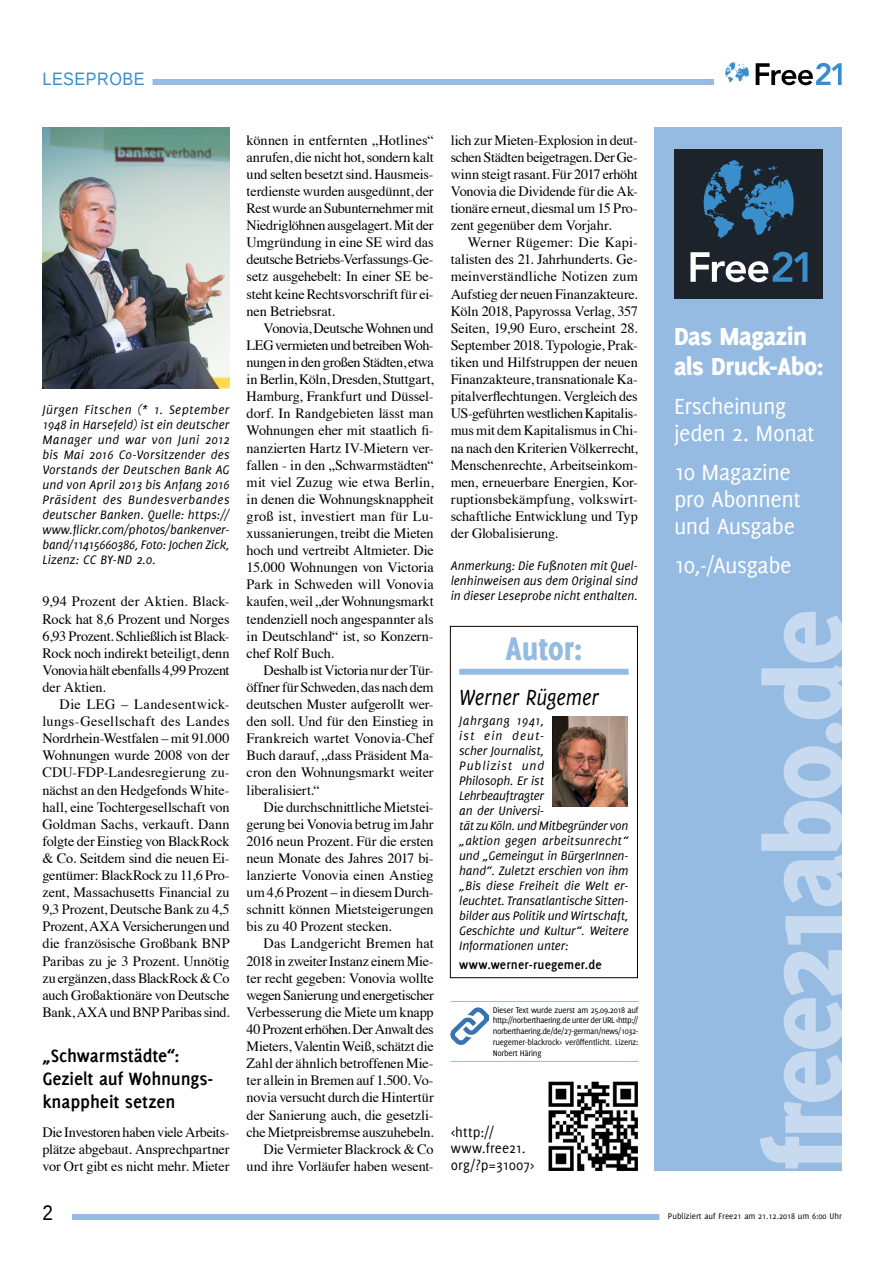
<style>
.page{position:relative;width:893px;height:1263px;background:#fff}
.page>*{position:absolute;margin:0;border:0;box-sizing:border-box;transform-origin:0 0}
.t1{font:800 117.6px "Delicious";letter-spacing:-.03em;color:#c8daf0}
.t2{font:800 36px "Delicious";color:#95bbe2;scale:.89 1}
.t3{font:800 27px/30px "Delicious";letter-spacing:-.015em;color:#fff}
.t4{font:24px/27px "Delicious";letter-spacing:-.015em;color:#fff}
.t5{font:italic 24px "Delicious";color:#000;scale:.89 1}
.t6{font:21px "Liberation Sans";color:#000;scale:.9 1}
.t7{font:700 19.5px/23.4px "Delicious";letter-spacing:-.005em;color:#000}
.t8{font:18px "Liberation Sans";letter-spacing:.03em;color:#3a8ecb;scale:.9 1}
.t9{font:15px/16.5px "Delicious";letter-spacing:.005em;color:#000}
.t10{font:14.25px/17.1px "Times";letter-spacing:-.01em;color:#000;text-align:justify}
.t11{font:italic 13.5px/15px "Delicious";letter-spacing:-.01em;color:#000;text-align:justify}
.t12{font:700 13.5px "Delicious";letter-spacing:.01em;color:#000}
.t13{font:9px/10.8px "Delicious";letter-spacing:-.025em;color:#000;text-align:justify}
.t14{font:9px "Delicious";color:#000}
</style>
<div class="page">
<div style="left:72px;top:1214px;width:766px;height:6px;background:#95bbe2"></div>
<div style="left:43px;top:79px;width:671px;height:6px;background:#95bbe2"></div>
<div style="left:659px;top:1211px;width:191px;height:12px;background:#fff"></div>
<div style="left:34px;top:74px;width:119px;height:15px;background:#fff"></div>
<svg style="left:756px;top:63px;width:86px;height:22px"></svg>
<svg style="left:725px;top:62px;width:24px;height:20px"></svg>
<img style="left:43px;top:128px;width:187px;height:260px">
<div style="left:655px;top:128px;width:187px;height:1043px;background:#95bbe2"></div>
<div style="left:674px;top:149px;width:149px;height:150px;background:#1c232b"></div>
<svg style="left:704px;top:160px;width:90px;height:79px"></svg>
<svg style="left:690px;top:252px;width:117px;height:30px"></svg>
<img style="left:548px;top:1081px;width:90px;height:90px">
<hr style="left:451px;top:1001px;width:187px;height:1px;background:#95bbe2">
<hr style="left:451px;top:1061px;width:187px;height:1px;background:#95bbe2">
<img style="left:451px;top:1007px;width:37px;height:38px">
<div style="left:459px;top:669px;width:170px;height:6px;background:#95bbe2"></div>
<div style="left:450px;top:626px;width:188px;height:352px;border:1px solid #000"></div>
<img style="left:553px;top:716px;width:74px;height:91px">
<p class="t8" style="left:43px;top:69px;width:115px">LESEPROBE</p>
<p class="t11" style="left:43px;top:402px;width:189px">Jürgen Fitschen (* 1. September 1948 in Harsefeld) ist ein deutscher Manager und war von Juni 2012 bis Mai 2016 Co-Vorsitzender des Vorstands der Deutschen Bank AG und von April 2013 bis Anfang 2016<br>Präsident des Bundesverbandes deutscher Banken. Quelle: https:// www.flickr.com/photos/bankenver&shy;band/11415660386, Foto: Jochen Zick, Lizenz: CC BY-ND 2.0.</p>
<p class="t10" style="left:43px;top:592px;width:189px">9,94 Prozent der Aktien. Black-Rock hat 8,6 Prozent und Norges 6,93 Prozent. Schließlich ist Black-Rock noch indirekt beteiligt, denn Vonovia hält ebenfalls 4,99 Prozent der Aktien.</p>
<p class="t10" style="left:43px;top:694px;width:189px;text-indent:17px">Die LEG – Landesentwick&shy;lungs-Gesellschaft des Landes Nordrhein-Westfalen – mit 91.000<br>Wohnungen wurde 2008 von der CDU-FDP-Landesregierung zu&shy;nächst an den Hedgefonds White&shy;hall, eine Tochtergesellschaft von Goldman Sachs, verkauft. Dann folgte der Einstieg von BlackRock &amp; Co. Seitdem sind die neuen Ei&shy;gentümer: BlackRock zu 11,6 Pro&shy;zent, Massachusetts Financial zu 9,3 Prozent, Deutsche Bank zu 4,5<br>Prozent, AXA Versicherungen und die französische Großbank BNP Paribas zu je 3 Prozent. Unnötig zu ergänzen, dass BlackRock &amp; Co auch Großaktionäre von Deutsche Bank, AXA und BNP Paribas sind.</p>
<h3 class="t7" style="left:43px;top:1043px;width:172px">„Schwarmstädte“:<br>Gezielt auf Wohnungs&shy;knappheit setzen</h3>
<p class="t10" style="left:43px;top:1122px;width:189px">Die Investoren haben viele Arbeits&shy;plätze abgebaut. Ansprechpartner vor Ort gibt es nicht mehr. Mieter</p>
<p class="t10" style="left:247px;top:130px;width:189px">können in entfernten „Hotlines“ anrufen, die nicht hot, sondern kalt und selten besetzt sind. Hausmeis&shy;terdienste wurden ausgedünnt, der Rest wurde an Subunternehmer mit Niedriglöhnen ausgelagert. Mit der Umgründung in eine SE wird das deutsche Betriebs-Verfassungs-Ge&shy;setz ausgehebelt: In einer SE be&shy;steht keine Rechtsvorschrift für ei&shy;nen Betriebsrat.</p>
<p class="t10" style="left:247px;top:318px;width:189px;text-indent:17px">Vonovia, Deutsche Wohnen und LEG vermieten und betreiben Woh&shy;nungen in den großen Städten, etwa in Berlin, Köln, Dresden, Stuttgart, Hamburg, Frankfurt und Düssel&shy;dorf. In Randgebieten lässt man Wohnungen eher mit staatlich fi&shy;nanzierten Hartz IV-Mietern ver&shy;fallen - in den „Schwarmstädten“ mit viel Zuzug wie etwa Berlin, in denen die Wohnungsknappheit groß ist, investiert man für Lu&shy;xussanierungen, treibt die Mieten hoch und vertreibt Altmieter. Die 15.000 Wohnungen von Victoria Park in Schweden will Vonovia kaufen, weil „der Wohnungsmarkt tendenziell noch angespannter als in Deutschland“ ist, so Konzern&shy;chef Rolf Buch.</p>
<p class="t10" style="left:247px;top:660px;width:189px;text-indent:17px">Deshalb ist Victoria nur der Tür&shy;öffner für Schweden, das nach dem deutschen Muster aufgerollt wer&shy;den soll. Und für den Einstieg in Frankreich wartet Vonovia-Chef Buch darauf, „dass Präsident Ma&shy;cron den Wohnungsmarkt weiter liberalisiert.“</p>
<p class="t10" style="left:247px;top:797px;width:189px;text-indent:17px">Die durchschnittliche Mietstei&shy;gerung bei Vonovia betrug im Jahr 2016 neun Prozent. Für die ersten neun Monate des Jahres 2017 bi&shy;lanzierte Vonovia einen Anstieg um 4,6 Prozent – in diesem Durch&shy;schnitt können Mietsteigerungen bis zu 40 Prozent stecken.</p>
<p class="t10" style="left:247px;top:934px;width:189px;text-align:right">Das Landgericht Bremen hat 2018 in zweiter Instanz einem Mie&shy;ter recht gegeben: Vonovia wollte wegen Sanierung und energetischer Verbesserung die Miete um knapp 40 Prozent erhöhen. Der Anwalt des Mieters, Valentin Weiß, schätzt die Zahl der ähnlich betroffenen Mie&shy;ter allein in Bremen auf 1.500. Vo&shy;novia versucht durch die Hintertür der Sanierung auch, die gesetzli&shy;che Mietpreisbremse auszuhebeln.<br>Die Vermieter Blackrock &amp; Co und ihre Vorläufer haben wesent-</p>
<p class="t10" style="left:451px;top:130px;width:189px">lich zur Mieten-Explosion in deut&shy;schen Städten beigetragen. Der Ge&shy;winn steigt rasant. Für 2017 erhöht Vonovia die Dividende für die Ak&shy;tionäre erneut, diesmal um 15 Pro&shy;zent gegenüber dem Vorjahr.</p>
<p class="t10" style="left:451px;top:233px;width:189px;text-indent:17px">Werner Rügemer: Die Kapi&shy;talisten des 21. Jahrhunderts. Ge&shy;meinverständliche Notizen zum Aufstieg der neuen Finanzakteure.<br>Köln 2018, Papyrossa Verlag, 357<br>Seiten, 19,90 Euro, erscheint 28.<br>September 2018. Typologie, Prak&shy;tiken und Hilfstruppen der neuen Finanzakteure, transnationale Ka&shy;pitalverflechtungen. Vergleich des US-geführten westlichen Kapitalis&shy;mus mit dem Kapitalismus in Chi&shy;na nach den Kriterien Völkerrecht, Menschenrechte, Arbeitseinkom&shy;men, erneuerbare Energien, Kor&shy;ruptionsbekämpfung, volkswirt&shy;schaftliche Entwicklung und Typ der Globalisierung.</p>
<p class="t11" style="left:451px;top:558px;width:189px">Anmerkung: Die Fußnoten mit Quel&shy;lenhinweisen aus dem Original sind in dieser Leseprobe nicht enthalten.</p>
<h2 class="t2" style="left:505px;top:628px;width:88px">Autor:</h2>
<h3 class="t5" style="left:459px;top:684px;width:159px">Werner Rügemer</h3>
<p class="t11" style="left:459px;top:713px;width:171px;text-align:left">Jahrgang 1941,<br>ist ein deut-<br>scher Journalist,<br>Publizist und<br>Philosoph. Er ist<br>Lehrbeauftragter<br>an der Universi-<br>tät zu Köln. und Mitbegründer von „aktion gegen arbeitsunrecht“ und „Gemeingut in BürgerInnen&shy;hand“. Zuletzt erschien von ihm „Bis diese Freiheit die Welt er&shy;leuchtet. Transatlantische Sitten&shy;bilder aus Politik und Wirtschaft,<br>Geschichte und Kultur“. Weitere<br>Informationen unter:</p>
<p class="t12" style="left:459px;top:957px;width:144px">www.werner-ruegemer.de</p>
<p class="t13" style="left:493px;top:1004px;width:147px">Dieser Text wurde zuerst am 25.09.2018 auf http://norberthaering.de unter der URL &lt;http:// norberthaering.de/de/27-german/news/1032- ruegemer-blackrock&gt; veröffentlicht. Lizenz:<br>Norbert Häring</p>
<p class="t9" style="left:451px;top:1123px;width:85px">&lt;http:// www.free21. org/?p=31007&gt;</p>
<h3 class="t3" style="left:674px;top:321px;width:151px">Das Magazin als Druck-Abo:</h3>
<h3 class="t4" style="left:674px;top:392px;width:142px">Erscheinung jeden 2. Monat</h3>
<h3 class="t4" style="left:674px;top:458px;width:128px">10 Magazine pro Abonnent und Ausgabe</h3>
<h3 class="t4" style="left:674px;top:551px;width:119px">10,-/Ausgabe</h3>
<h1 class="t1" style="left:736px;top:1169px;width:561px;rotate:-90deg">free21abo.de</h1>
<h3 class="t6" style="left:43px;top:1201px;width:13px">2</h3>
<p class="t14" style="left:668px;top:1211px;width:175px">Publiziert auf Free21 am 21.12.2018 um 6:00 Uhr</p>
</div>
